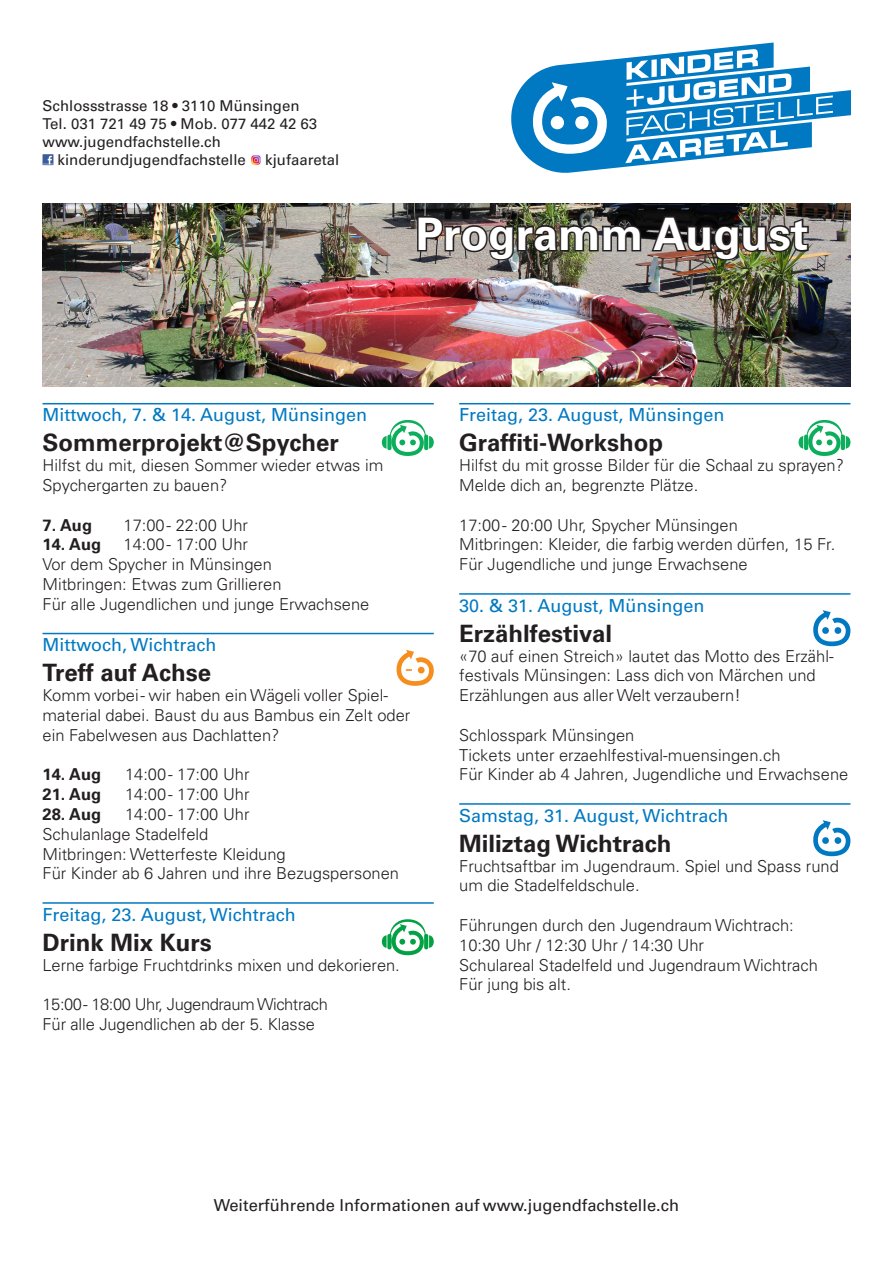
<style>
.page{position:relative;width:893px;height:1263px;background:#fff}
.page>*{position:absolute;margin:0;border:0;box-sizing:border-box;transform-origin:0 0}
.Titel{font:700 45px "Univers";color:#fff}
.Text{font:700 24px "Univers";color:#231f20}
.Datum_mit_Linie_darü{font:18px "Univers";color:#0079c2}
.Text-2{font:300 16.5px/19.8px "Univers";color:#231f20}
.Text-3{font:16.5px "Univers";color:#231f20}
.Text-4{font:300 16.5px "Univers";letter-spacing:-.025em;color:#231f20}
.Text-5{font:700 16.5px "Univers";color:#231f20}
.t1{font:15px "Univers";color:#231f20}
</style>
<div class="page">
<img style="left:43px;top:204px;width:807px;height:183px">
<hr style="left:459px;top:403px;width:391px;height:1px;background:#0079c2">
<hr style="left:459px;top:593px;width:391px;height:2px;background:#0079c2">
<hr style="left:459px;top:803px;width:391px;height:2px;background:#0079c2">
<svg style="left:798px;top:420px;width:52px;height:36px"></svg>
<svg style="left:813px;top:610px;width:37px;height:36px"></svg>
<svg style="left:813px;top:820px;width:37px;height:36px"></svg>
<hr style="left:43px;top:403px;width:391px;height:1px;background:#0079c2">
<hr style="left:43px;top:633px;width:391px;height:1px;background:#0079c2">
<hr style="left:43px;top:902px;width:391px;height:2px;background:#0079c2">
<svg style="left:382px;top:420px;width:52px;height:36px"></svg>
<svg style="left:397px;top:650px;width:37px;height:36px"></svg>
<svg style="left:382px;top:919px;width:52px;height:36px"></svg>
<img style="left:416px;top:212px;width:227px;height:50px">
<img style="left:649px;top:214px;width:161px;height:48px">
<svg style="left:511px;top:43px;width:339px;height:130px"></svg>
<svg style="left:43px;top:154px;width:10px;height:11px"></svg>
<svg style="left:43px;top:156px;width:10px;height:8px"></svg>
<svg style="left:251px;top:155px;width:10px;height:10px"></svg>
<p class="t1" style="left:43px;top:97px;width:258px">Schlossstrasse 18 • 3110 Münsingen</p>
<p class="t1" style="left:43px;top:115px;width:276px">Tel. 031 721 49 75 • Mob. 077 442 42 63</p>
<p class="t1" style="left:43px;top:133px;width:180px">www.jugendfachstelle.ch</p>
<p class="t1" style="left:58px;top:151px;width:190px">kinderundjugendfachstelle</p>
<p class="t1" style="left:265px;top:151px;width:76px">kjufaaretal</p>
<p class="Titel" style="left:416px;top:207px;width:394px">Programm August</p>
<p class="Datum_mit_Linie_darü" style="left:43px;top:404px;width:326px">Mittwoch, 7. &amp; 14. August, Münsingen</p>
<p class="Text" style="left:43px;top:429px;width:298px">Sommerprojekt@Spycher</p>
<p class="Text-2" style="left:43px;top:455px;width:342px">Hilfst du mit, diesen Sommer wieder etwas im</p>
<p class="Text-2" style="left:43px;top:475px;width:186px">Spychergarten zu bauen?</p>
<p class="Text-5" style="left:43px;top:515px;width:51px">7. Aug</p>
<p class="Text-2" style="left:124px;top:515px;width:126px">17:00 - 22:00 Uhr</p>
<p class="Text-5" style="left:43px;top:535px;width:60px">14. Aug</p>
<p class="Text-2" style="left:124px;top:535px;width:126px">14:00 - 17:00 Uhr</p>
<p class="Text-2" style="left:43px;top:554px;width:231px">Vor dem Spycher in Münsingen</p>
<p class="Text-2" style="left:43px;top:574px;width:241px">Mitbringen: Etwas zum Grillieren</p>
<p class="Text-2" style="left:43px;top:594px;width:328px">Für alle Jugendlichen und junge Erwachsene</p>
<p class="Datum_mit_Linie_darü" style="left:43px;top:634px;width:175px">Mittwoch, Wichtrach</p>
<p class="Text" style="left:43px;top:658px;width:170px">Treff auf Achse</p>
<p class="Text-2" style="left:43px;top:685px;width:347px">Komm vorbei - wir haben ein Wägeli voller Spiel-</p>
<p class="Text-2" style="left:43px;top:705px;width:369px">material dabei. Baust du aus Bambus ein Zelt oder ein Fabelwesen aus Dachlatten?</p>
<p class="Text-5" style="left:43px;top:765px;width:60px">14. Aug</p>
<p class="Text-2" style="left:125px;top:764px;width:126px">14:00 - 17:00 Uhr</p>
<p class="Text-5" style="left:43px;top:784px;width:60px">21. Aug</p>
<p class="Text-2" style="left:125px;top:784px;width:126px">14:00 - 17:00 Uhr</p>
<p class="Text-5" style="left:43px;top:804px;width:60px">28. Aug</p>
<p class="Text-2" style="left:125px;top:804px;width:126px">14:00 - 17:00 Uhr</p>
<p class="Text-2" style="left:43px;top:824px;width:167px">Schulanlage Stadelfeld</p>
<p class="Text-2" style="left:43px;top:844px;width:245px">Mitbringen: Wetterfeste Kleidung</p>
<p class="Text-2" style="left:43px;top:863px;width:358px">Für Kinder ab 6 Jahren und ihre Bezugspersonen</p>
<p class="Datum_mit_Linie_darü" style="left:43px;top:903px;width:255px">Freitag, 23. August, Wichtrach</p>
<p class="Text" style="left:43px;top:928px;width:171px">Drink Mix Kurs</p>
<p class="Text-2" style="left:43px;top:955px;width:359px">Lerne farbige Fruchtdrinks mixen und dekorieren.</p>
<p class="Text-4" style="left:43px;top:994px;width:287px">15:00 - 18:00 Uhr, Jugendraum Wichtrach</p>
<p class="Text-2" style="left:43px;top:1014px;width:274px">Für alle Jugendlichen ab der 5. Klasse</p>
<p class="Datum_mit_Linie_darü" style="left:459px;top:404px;width:267px">Freitag, 23. August, Münsingen</p>
<p class="Text" style="left:459px;top:429px;width:206px">Graffiti-Workshop</p>
<p class="Text-2" style="left:459px;top:455px;width:386px">Hilfst du mit grosse Bilder für die Schaal zu sprayen?</p>
<p class="Text-2" style="left:459px;top:475px;width:241px">Melde dich an, begrenzte Plätze.</p>
<p class="Text-2" style="left:459px;top:515px;width:280px">17:00 - 20:00 Uhr, Spycher Münsingen</p>
<p class="Text-2" style="left:459px;top:535px;width:378px">Mitbringen: Kleider, die farbig werden dürfen, 15 Fr.</p>
<p class="Text-2" style="left:459px;top:554px;width:290px">Für Jugendliche und junge Erwachsene</p>
<p class="Datum_mit_Linie_darü" style="left:459px;top:594px;width:247px">30. &amp; 31. August, Münsingen</p>
<p class="Text" style="left:459px;top:619px;width:154px">Erzählfestival</p>
<p class="Text-2" style="left:459px;top:646px;width:376px">«70 auf einen Streich» lautet das Motto des Erzähl&shy;festivals Münsingen: Lass dich von Märchen und<br>Erzählungen aus aller Welt verzaubern!</p>
<p class="Text-2" style="left:459px;top:725px;width:177px">Schlosspark Münsingen</p>
<p class="Text-2" style="left:459px;top:745px;width:323px">Tickets unter erzaehlfestival-muensingen.ch</p>
<p class="Text-2" style="left:459px;top:764px;width:391px">Für Kinder ab 4 Jahren, Jugendliche und Erwachsene</p>
<p class="Datum_mit_Linie_darü" style="left:459px;top:804px;width:271px">Samstag, 31. August, Wichtrach</p>
<p class="Text" style="left:459px;top:829px;width:214px">Miliztag Wichtrach</p>
<p class="Text-2" style="left:459px;top:856px;width:381px">Fruchtsaftbar im Jugendraum. Spiel und Spass rund um die Stadelfeldschule.</p>
<p class="Text-2" style="left:459px;top:915px;width:336px">Führungen durch den Jugendraum Wichtrach:</p>
<p class="Text-2" style="left:459px;top:935px;width:246px">10:30 Uhr / 12:30 Uhr / 14:30 Uhr</p>
<p class="Text-2" style="left:459px;top:955px;width:360px">Schulareal Stadelfeld und Jugendraum Wichtrach</p>
<p class="Text-2" style="left:459px;top:974px;width:113px">Für jung bis alt.</p>
<p class="Text-3" style="left:214px;top:1195px;width:467px">Weiterführende Informationen auf www.jugendfachstelle.ch</p>
</div>
